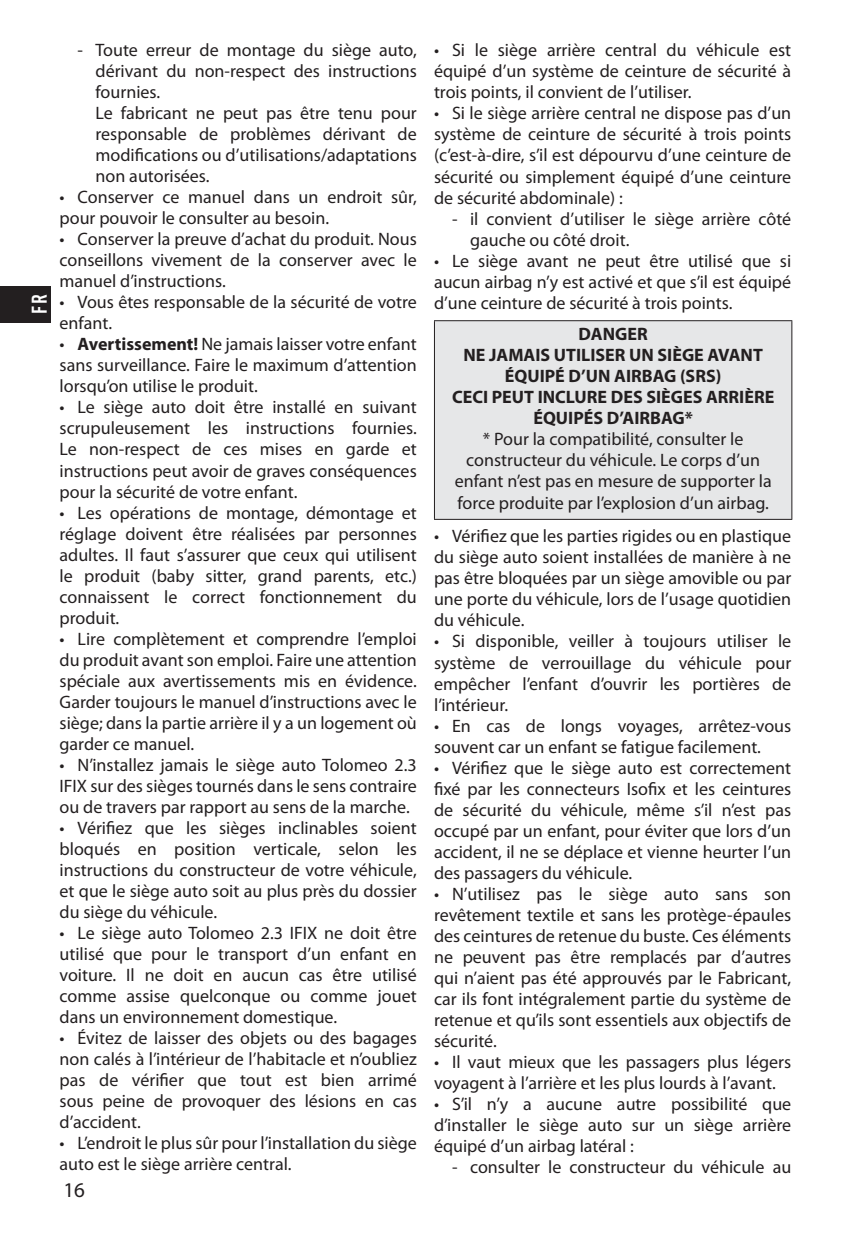
<style>
.page{position:relative;width:851px;height:1234px;background:#fff}
.page>*{position:absolute;margin:0;border:0;box-sizing:border-box;transform-origin:0 0}
.t1{font:21px "Myriad Pro";color:#231f20}
.t2{font:700 condensed 21px "DIN Pro";color:#fff}
.t3{font:18px/21px "Myriad Pro";color:#231f20;text-align:justify}
.t4{font:700 18px/21px "Myriad Pro";color:#231f20;text-align:center}
.s1{font-weight:700}
</style>
<div class="page">
<div style="left:0;top:286px;width:51px;height:36px;background:#231f20"></div>
<div style="left:434px;top:320px;width:357px;height:199px;background:#e6e7e8"></div>
<hr style="left:434px;top:320px;width:358px;height:1px;background:#231f20">
<hr style="left:434px;top:321px;width:1px;height:198px;background:#231f20">
<hr style="left:791px;top:321px;width:1px;height:198px;background:#231f20">
<hr style="left:434px;top:518px;width:358px;height:1px;background:#231f20">
<p class="t2" style="left:27px;top:314px;width:22px;rotate:-90deg">FR</p>
<p class="t3" style="left:96px;top:41px;width:323px;text-align:left;text-indent:-18px">- Toute erreur de montage du siège auto, dérivant du non-respect des instructions fournies.<br>Le fabricant ne peut pas être tenu pour responsable de problèmes dérivant de modifications ou d’utilisations/adaptations non autorisées.</p>
<p class="t3" style="left:60px;top:188px;width:358px">• Conserver ce manuel dans un endroit sûr, pour pouvoir le consulter au besoin.</p>
<p class="t3" style="left:60px;top:230px;width:359px">• Conserver la preuve d’achat du produit. Nous conseillons vivement de la conserver avec le manuel d’instructions.</p>
<p class="t3" style="left:60px;top:293px;width:358px">• Vous êtes responsable de la sécurité de votre enfant.</p>
<p class="t3" style="left:60px;top:335px;width:359px">• <span class="s1">Avertissement!</span> Ne jamais laisser votre enfant sans surveillance. Faire le maximum d’attention lorsqu’on utilise le produit.</p>
<p class="t3" style="left:60px;top:398px;width:359px">• Le siège auto doit être installé en suivant scrupuleusement les instructions fournies.<br>Le non-respect de ces mises en garde et instructions peut avoir de graves conséquences pour la sécurité de votre enfant.</p>
<p class="t3" style="left:60px;top:503px;width:359px">• Les opérations de montage, démontage et réglage doivent être réalisées par personnes adultes. Il faut s’assurer que ceux qui utilisent le produit (baby sitter, grand parents, etc.) connaissent le correct fonctionnement du produit.</p>
<p class="t3" style="left:60px;top:629px;width:359px">• Lire complètement et comprendre l’emploi du produit avant son emploi. Faire une attention spéciale aux avertissements mis en évidence.<br>Garder toujours le manuel d’instructions avec le siège; dans la partie arrière il y a un logement où garder ce manuel.</p>
<p class="t3" style="left:60px;top:755px;width:359px">• N’installez jamais le siège auto Tolomeo 2.3<br>IFIX sur des sièges tournés dans le sens contraire ou de travers par rapport au sens de la marche.</p>
<p class="t3" style="left:60px;top:818px;width:358px">• Vérifiez que les sièges inclinables soient bloqués en position verticale, selon les instructions du constructeur de votre véhicule, et que le siège auto soit au plus près du dossier du siège du véhicule.</p>
<p class="t3" style="left:60px;top:923px;width:359px">• Le siège auto Tolomeo 2.3 IFIX ne doit être utilisé que pour le transport d’un enfant en voiture. Il ne doit en aucun cas être utilisé comme assise quelconque ou comme jouet dans un environnement domestique.</p>
<p class="t3" style="left:60px;top:1028px;width:358px">• Évitez de laisser des objets ou des bagages non calés à l’intérieur de l’habitacle et n’oubliez pas de vérifier que tout est bien arrimé sous peine de provoquer des lésions en cas d’accident.</p>
<p class="t3" style="left:60px;top:1133px;width:358px">• L’endroit le plus sûr pour l’installation du siège auto est le siège arrière central.</p>
<p class="t1" style="left:63px;top:1181px;width:23px">16</p>
<p class="t3" style="left:434px;top:41px;width:359px">• Si le siège arrière central du véhicule est équipé d’un système de ceinture de sécurité à trois points, il convient de l’utiliser.</p>
<p class="t3" style="left:434px;top:104px;width:359px">• Si le siège arrière central ne dispose pas d’un système de ceinture de sécurité à trois points (c’est-à-dire, s’il est dépourvu d’une ceinture de sécurité ou simplement équipé d’une ceinture de sécurité abdominale) :</p>
<p class="t3" style="left:470px;top:209px;width:323px;text-indent:-18px">- il convient d’utiliser le siège arrière côté gauche ou côté droit.</p>
<p class="t3" style="left:434px;top:251px;width:359px">• Le siège avant ne peut être utilisé que si aucun airbag n’y est activé et que s’il est équipé d’une ceinture de sécurité à trois points.</p>
<p class="t4" style="left:452px;top:325px;width:324px">DANGER<br>NE JAMAIS UTILISER UN SIÈGE AVANT<br>ÉQUIPÉ D’UN AIRBAG (SRS)<br>CECI PEUT INCLURE DES SIÈGES ARRIÈRE<br>ÉQUIPÉS D’AIRBAG*</p>
<p class="t3" style="left:454px;top:430px;width:318px;text-align:center">* Pour la compatibilité, consulter le constructeur du véhicule. Le corps d’un enfant n’est pas en mesure de supporter la force produite par l’explosion d’un airbag.</p>
<p class="t3" style="left:434px;top:527px;width:359px">• Vérifiez que les parties rigides ou en plastique du siège auto soient installées de manière à ne pas être bloquées par un siège amovible ou par une porte du véhicule, lors de l’usage quotidien du véhicule.</p>
<p class="t3" style="left:434px;top:632px;width:359px">• Si disponible, veiller à toujours utiliser le système de verrouillage du véhicule pour empêcher l’enfant d’ouvrir les portières de l’intérieur.</p>
<p class="t3" style="left:434px;top:716px;width:359px">• En cas de longs voyages, arrêtez-vous souvent car un enfant se fatigue facilement.</p>
<p class="t3" style="left:434px;top:758px;width:359px">• Vérifiez que le siège auto est correctement fixé par les connecteurs Isofix et les ceintures de sécurité du véhicule, même s’il n’est pas occupé par un enfant, pour éviter que lors d’un accident, il ne se déplace et vienne heurter l’un des passagers du véhicule.</p>
<p class="t3" style="left:434px;top:884px;width:359px">• N’utilisez pas le siège auto sans son revêtement textile et sans les protège-épaules des ceintures de retenue du buste. Ces éléments ne peuvent pas être remplacés par d’autres qui n’aient pas été approuvés par le Fabricant, car ils font intégralement partie du système de retenue et qu’ils sont essentiels aux objectifs de sécurité.</p>
<p class="t3" style="left:434px;top:1052px;width:359px">• Il vaut mieux que les passagers plus légers voyagent à l’arrière et les plus lourds à l’avant.</p>
<p class="t3" style="left:434px;top:1094px;width:359px">• S’il n’y a aucune autre possibilité que d’installer le siège auto sur un siège arrière équipé d’un airbag latéral :</p>
<p class="t3" style="left:452px;top:1157px;width:341px">- consulter le constructeur du véhicule au</p>
</div>
